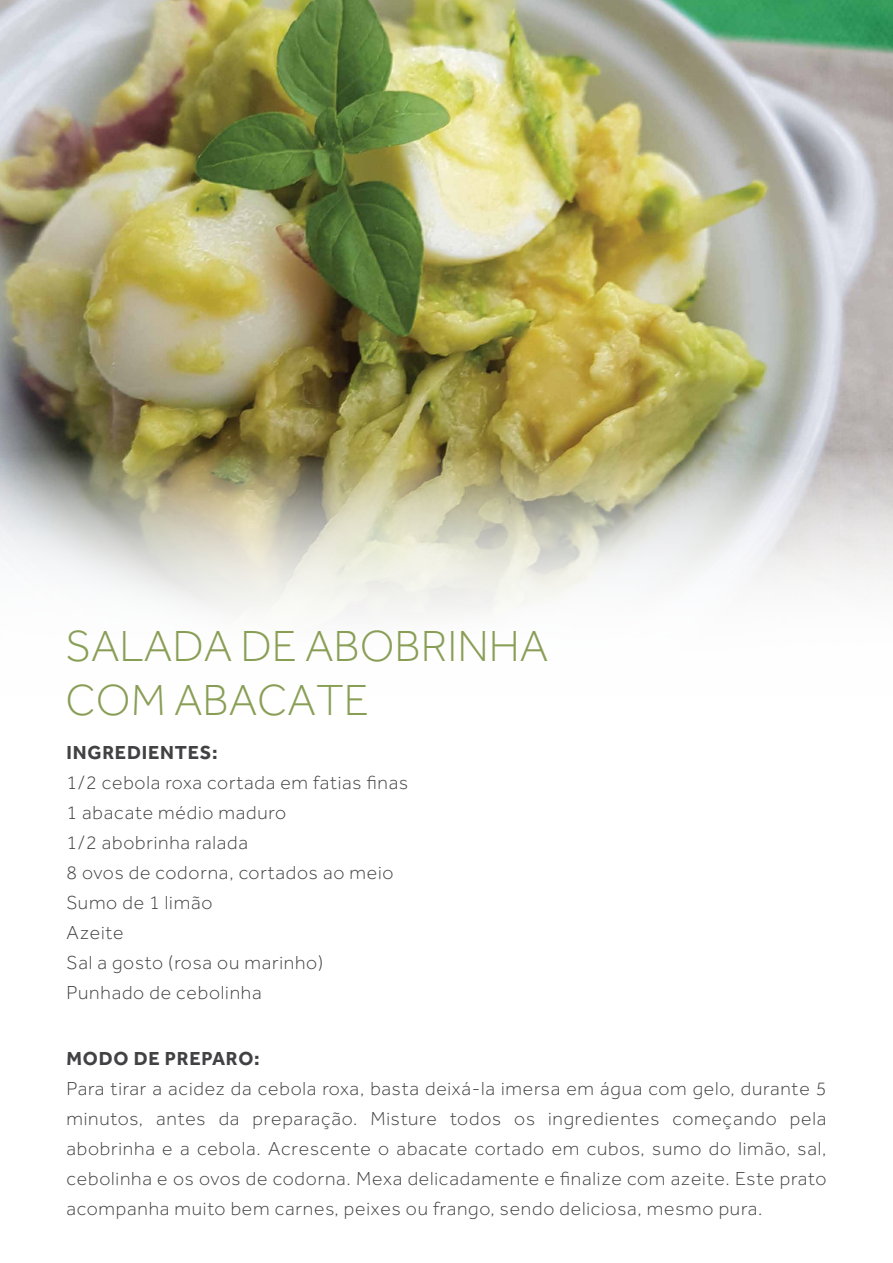
<style>
.page{position:relative;width:893px;height:1263px;background:#fff}
.page>*{position:absolute;margin:0;border:0;box-sizing:border-box;transform-origin:0 0}
.t1{font:300 45px/54px "Effra";color:#899e55}
.t2{font:300 19.5px/30px "Effra";letter-spacing:.04em;color:#424143}
.t3{font:700 19.5px "Effra";letter-spacing:.04em;color:#424143}
</style>
<div class="page">
<img style="left:0;top:0;width:893px;height:450px">
<img style="left:0;top:450px;width:893px;height:165px">
<h1 class="t1" style="left:66px;top:619px;width:484px">SALADA DE ABOBRINHA<br>COM ABACATE</h1>
<p class="t3" style="left:67px;top:741px;width:153px">INGREDIENTES:</p>
<p class="t2" style="left:67px;top:768px;width:343px">1/2 cebola roxa cortada em fatias finas<br>1 abacate médio maduro<br>1/2 abobrinha ralada<br>8 ovos de codorna, cortados ao meio<br>Sumo de 1 limão<br>Azeite<br>Sal a gosto (rosa ou marinho)<br>Punhado de cebolinha</p>
<p class="t3" style="left:67px;top:1047px;width:195px">MODO DE PREPARO:</p>
<p class="t2" style="left:67px;top:1074px;width:761px;text-align:justify">Para tirar a acidez da cebola roxa, basta deixá-la imersa em água com gelo, durante 5 minutos, antes da preparação. Misture todos os ingredientes começando pela abobrinha e a cebola. Acrescente o abacate cortado em cubos, sumo do limão, sal, cebolinha e os ovos de codorna. Mexa delicadamente e finalize com azeite. Este prato acompanha muito bem carnes, peixes ou frango, sendo deliciosa, mesmo pura.</p>
</div>
